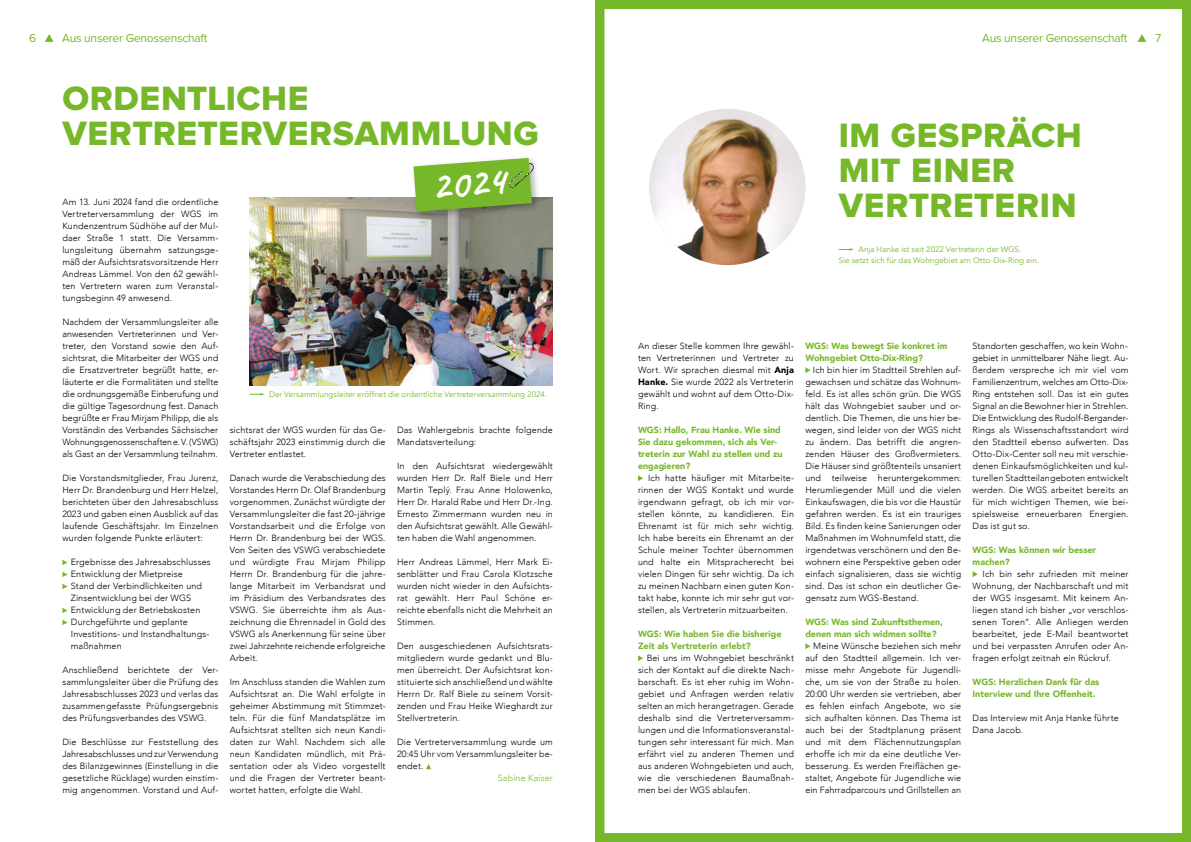
<style>
.page{position:relative;width:1191px;height:842px;background:#fff}
.page>*{position:absolute;margin:0;border:0;box-sizing:border-box;transform-origin:0 0}
.t1{font:700 40px "Caveat";color:#fff}
.t2{font:35px/35px "Proxima Nova Extrabld";letter-spacing:.015em;color:#76b82a}
.t3{font:12px "Proxima Nova";letter-spacing:-.02em;color:#76b82a}
.t4{font:300 9px/12px "Avenir";letter-spacing:.015em;color:#000;text-align:justify}
.t5{font:900 9px/12px "Avenir";color:#76b82a}
.t6{font:300 9px "Avenir";letter-spacing:.015em;color:#76b82a}
.t7{font:8px/11px "Avenir";letter-spacing:.005em;color:#76b82a;text-align:center}
.s1{font-weight:900}
</style>
<div class="page">
<svg style="left:45px;top:34px;width:9px;height:8px"></svg>
<div style="left:595px;top:0;width:596px;height:842px;border:9px solid #76b82a"></div>
<svg style="left:1137px;top:34px;width:9px;height:8px"></svg>
<svg style="left:638px;top:475px;width:5px;height:6px"></svg>
<svg style="left:638px;top:655px;width:5px;height:6px"></svg>
<svg style="left:249px;top:393px;width:16px;height:2px"></svg>
<svg style="left:838px;top:248px;width:16px;height:3px"></svg>
<svg style="left:805px;top:367px;width:5px;height:6px"></svg>
<svg style="left:805px;top:643px;width:5px;height:6px"></svg>
<svg style="left:972px;top:571px;width:5px;height:6px"></svg>
<img style="left:249px;top:198px;width:304px;height:187px">
<svg style="left:62px;top:560px;width:6px;height:5px"></svg>
<svg style="left:62px;top:572px;width:6px;height:5px"></svg>
<svg style="left:62px;top:584px;width:6px;height:5px"></svg>
<svg style="left:62px;top:608px;width:6px;height:5px"></svg>
<svg style="left:62px;top:620px;width:6px;height:5px"></svg>
<svg style="left:426px;top:764px;width:5px;height:5px"></svg>
<img style="left:649px;top:109px;width:156px;height:156px;border-radius:78px">
<div style="left:410px;top:155px;width:131px;height:66px;background:#000;opacity:.3"></div>
<svg style="left:413px;top:158px;width:121px;height:54px;background:#82b645"></svg>
<h3 class="t3" style="left:29px;top:29px;width:9px">6</h3>
<h3 class="t3" style="left:62px;top:29px;width:147px">Aus unserer Genossenschaft</h3>
<h3 class="t3" style="left:982px;top:29px;width:147px">Aus unserer Genossenschaft</h3>
<h3 class="t3" style="left:1155px;top:29px;width:8px">7</h3>
<h2 class="t2" style="left:62px;top:82px;width:478px">ORDENTLICHE<br>VERTRETERVERSAMMLUNG</h2>
<p class="t4" style="left:62px;top:196px;width:157px">Am 13. Juni 2024 fand die ordentliche Vertreterversammlung der WGS im Kundenzentrum Südhöhe auf der Mul&shy;daer Straße 1 statt. Die Versamm&shy;lungsleitung übernahm satzungsge&shy;mäß der Aufsichtsratsvorsitzende Herr Andreas Lämmel. Von den 62 gewähl&shy;ten Vertretern waren zum Veranstal&shy;tungsbeginn 49 anwesend.</p>
<p class="t4" style="left:62px;top:316px;width:157px">Nachdem der Versammlungsleiter alle anwesenden Vertreterinnen und Ver&shy;treter, den Vorstand sowie den Auf&shy;sichtsrat, die Mitarbeiter der WGS und die Ersatzvertreter begrüßt hatte, er&shy;läuterte er die Formalitäten und stellte die ordnungsgemäße Einberufung und die gültige Tagesordnung fest. Danach begrüßte er Frau Mirjam Philipp, die als Vorständin des Verbandes Sächsischer Wohnungsgenossenschaften e. V. (VSWG) als Gast an der Versammlung teilnahm.</p>
<p class="t4" style="left:62px;top:472px;width:157px">Die Vorstandsmitglieder, Frau Jurenz, Herr Dr. Brandenburg und Herr Helzel, berichteten über den Jahresabschluss 2023 und gaben einen Ausblick auf das laufende Geschäftsjahr. Im Einzelnen wurden folgende Punkte erläutert:</p>
<p class="t4" style="left:71px;top:556px;width:141px;text-align:left">Ergebnisse des Jahresabschlusses<br>Entwicklung der Mietpreise<br>Stand der Verbindlichkeiten und<br>Zinsentwicklung bei der WGS<br>Entwicklung der Betriebskosten<br>Durchgeführte und geplante<br>Investitions- und Instandhaltungs&shy;maßnahmen</p>
<p class="t4" style="left:62px;top:664px;width:157px">Anschließend berichtete der Ver&shy;sammlungsleiter über die Prüfung des Jahresabschlusses 2023 und verlas das zusammengefasste Prüfungsergebnis des Prüfungsverbandes des VSWG.</p>
<p class="t4" style="left:62px;top:736px;width:157px">Die Beschlüsse zur Feststellung des Jahresabschlusses und zur Verwendung des Bilanzgewinnes (Einstellung in die gesetzliche Rücklage) wurden einstim&shy;mig angenommen. Vorstand und Auf-</p>
<h1 class="t1" style="left:429px;top:161px;width:75px;rotate:-5deg">2024</h1>
<p class="t7" style="left:269px;top:389px;width:279px">Der Versammlungsleiter eröffnet die ordentliche Vertreterversammlung 2024.</p>
<p class="t4" style="left:230px;top:424px;width:157px">sichtsrat der WGS wurden für das Ge&shy;schäftsjahr 2023 einstimmig durch die Vertreter entlastet.</p>
<p class="t4" style="left:230px;top:472px;width:157px">Danach wurde die Verabschiedung des Vorstandes Herrn Dr. Olaf Brandenburg vorgenommen. Zunächst würdigte der Versammlungsleiter die fast 20-jährige Vorstandsarbeit und die Erfolge von Herrn Dr. Brandenburg bei der WGS.<br>Von Seiten des VSWG verabschiedete und würdigte Frau Mirjam Philipp Herrn Dr. Brandenburg für die jahre&shy;lange Mitarbeit im Verbandsrat und im Präsidium des Verbandsrates des VSWG. Sie überreichte ihm als Aus&shy;zeichnung die Ehrennadel in Gold des VSWG als Anerkennung für seine über zwei Jahrzehnte reichende erfolgreiche Arbeit.</p>
<p class="t4" style="left:230px;top:676px;width:157px">Im Anschluss standen die Wahlen zum Aufsichtsrat an. Die Wahl erfolgte in geheimer Abstimmung mit Stimmzet&shy;teln. Für die fünf Mandatsplätze im Aufsichtsrat stellten sich neun Kandi&shy;daten zur Wahl. Nachdem sich alle neun Kandidaten mündlich, mit Prä&shy;sentation oder als Video vorgestellt und die Fragen der Vertreter beant&shy;wortet hatten, erfolgte die Wahl.</p>
<p class="t4" style="left:397px;top:424px;width:157px">Das Wahlergebnis brachte folgende<br>Mandatsverteilung:</p>
<p class="t4" style="left:397px;top:460px;width:157px">In den Aufsichtsrat wiedergewählt wurden Herr Dr. Ralf Biele und Herr Martin Teplý. Frau Anne Holowenko, Herr Dr. Harald Rabe und Herr Dr.-Ing.<br>Ernesto Zimmermann wurden neu in den Aufsichtsrat gewählt. Alle Gewähl&shy;ten haben die Wahl angenommen.</p>
<p class="t4" style="left:397px;top:556px;width:157px">Herr Andreas Lämmel, Herr Mark Ei&shy;senblätter und Frau Carola Klotzsche wurden nicht wieder in den Aufsichts&shy;rat gewählt. Herr Paul Schöne er&shy;reichte ebenfalls nicht die Mehrheit an Stimmen.</p>
<p class="t4" style="left:397px;top:640px;width:157px">Den ausgeschiedenen Aufsichtsrats&shy;mitgliedern wurde gedankt und Blu&shy;men überreicht. Der Aufsichtsrat kon&shy;stituierte sich anschließend und wählte Herrn Dr. Ralf Biele zu seinem Vorsit&shy;zenden und Frau Heike Wieghardt zur Stellvertreterin.</p>
<p class="t4" style="left:397px;top:736px;width:157px">Die Vertreterversammlung wurde um 20:45 Uhr vom Versammlungsleiter be&shy;endet.</p>
<p class="t6" style="left:498px;top:773px;width:57px">Sabine Kaiser</p>
<h2 class="t2" style="left:838px;top:120px;width:245px">IM GESPRÄCH<br>MIT EINER<br>VERTRETERIN</h2>
<p class="t7" style="left:838px;top:244px;width:202px">Anja Hanke ist seit 2022 Vertreterin der WGS.<br>Sie setzt sich für das Wohngebiet am Otto-Dix-Ring ein.</p>
<p class="t4" style="left:638px;top:340px;width:157px">An dieser Stelle kommen Ihre gewähl&shy;ten Vertreterinnen und Vertreter zu Wort. Wir sprachen diesmal mit <span class="s1">Anja Hanke.</span> Sie wurde 2022 als Vertreterin gewählt und wohnt auf dem Otto-Dix-Ring.</p>
<p class="t5" style="left:638px;top:424px;width:146px">WGS: Hallo, Frau Hanke. Wie sind<br>Sie dazu gekommen, sich als Ver&shy;treterin zur Wahl zu stellen und zu engagieren?</p>
<p class="t4" style="left:638px;top:472px;width:157px;text-indent:10px">Ich hatte häufiger mit Mitarbeite&shy;rinnen der WGS Kontakt und wurde irgendwann gefragt, ob ich mir vor&shy;stellen könnte, zu kandidieren. Ein Ehrenamt ist für mich sehr wichtig.<br>Ich habe bereits ein Ehrenamt an der Schule meiner Tochter übernommen und halte ein Mitspracherecht bei vielen Dingen für sehr wichtig. Da ich zu meinen Nachbarn einen guten Kon&shy;takt habe, konnte ich mir sehr gut vor&shy;stellen, als Vertreterin mitzuarbeiten.</p>
<p class="t5" style="left:638px;top:628px;width:145px">WGS: Wie haben Sie die bisherige<br>Zeit als Vertreterin erlebt?</p>
<p class="t4" style="left:638px;top:652px;width:157px;text-indent:9px">Bei uns im Wohngebiet beschränkt sich der Kontakt auf die direkte Nach&shy;barschaft. Es ist eher ruhig im Wohn&shy;gebiet und Anfragen werden relativ selten an mich herangetragen. Gerade deshalb sind die Vertreterversamm&shy;lungen und die Informationsveranstal&shy;tungen sehr interessant für mich. Man erfährt viel zu anderen Themen und aus anderen Wohngebieten und auch, wie die verschiedenen Baumaßnah&shy;men bei der WGS ablaufen.</p>
<p class="t5" style="left:805px;top:340px;width:144px">WGS: Was bewegt Sie konkret im<br>Wohngebiet Otto-Dix-Ring?</p>
<p class="t4" style="left:805px;top:364px;width:157px;text-indent:8px">Ich bin hier im Stadtteil Strehlen auf&shy;gewachsen und schätze das Wohnum&shy;feld. Es ist alles schön grün. Die WGS hält das Wohngebiet sauber und or&shy;dentlich. Die Themen, die uns hier be&shy;wegen, sind leider von der WGS nicht zu ändern. Das betrifft die angren&shy;zenden Häuser des Großvermieters.<br>Die Häuser sind größtenteils unsaniert und teilweise heruntergekommen:<br>Herumliegender Müll und die vielen Einkaufswagen, die bis vor die Haustür gefahren werden. Es ist ein trauriges Bild. Es finden keine Sanierungen oder Maßnahmen im Wohnumfeld statt, die irgendetwas verschönern und den Be&shy;wohnern eine Perspektive geben oder einfach signalisieren, dass sie wichtig sind. Das ist schon ein deutlicher Ge&shy;gensatz zum WGS-Bestand.</p>
<p class="t5" style="left:805px;top:616px;width:139px">WGS: Was sind Zukunftsthemen, denen man sich widmen sollte?</p>
<p class="t4" style="left:805px;top:640px;width:157px;text-indent:8px">Meine Wünsche beziehen sich mehr auf den Stadtteil allgemein. Ich ver&shy;misse mehr Angebote für Jugendli&shy;che, um sie von der Straße zu holen.<br>20:00 Uhr werden sie vertrieben, aber es fehlen einfach Angebote, wo sie sich aufhalten können. Das Thema ist auch bei der Stadtplanung präsent und mit dem Flächennutzungsplan erhoffe ich mir da eine deutliche Ver&shy;besserung. Es werden Freiflächen ge&shy;staltet, Angebote für Jugendliche wie ein Fahrradparcours und Grillstellen an</p>
<p class="t4" style="left:972px;top:340px;width:157px">Standorten geschaffen, wo kein Wohn&shy;gebiet in unmittelbarer Nähe liegt. Au&shy;ßerdem verspreche ich mir viel vom Familienzentrum, welches am Otto-Dix-Ring entstehen soll. Das ist ein gutes Signal an die Bewohner hier in Strehlen.<br>Die Entwicklung des Rudolf-Bergander-Rings als Wissenschaftsstandort wird den Stadtteil ebenso aufwerten. Das Otto-Dix-Center soll neu mit verschie&shy;denen Einkaufsmöglichkeiten und kul&shy;turellen Stadtteilangeboten entwickelt werden. Die WGS arbeitet bereits an für mich wichtigen Themen, wie bei&shy;spielsweise erneuerbaren Energien.<br>Das ist gut so.</p>
<p class="t5" style="left:972px;top:544px;width:125px">WGS: Was können wir besser machen?</p>
<p class="t4" style="left:972px;top:568px;width:157px;text-indent:10px">Ich bin sehr zufrieden mit meiner Wohnung, der Nachbarschaft und mit der WGS insgesamt. Mit keinem An&shy;liegen stand ich bisher „vor verschlos&shy;senen Toren“. Alle Anliegen werden bearbeitet, jede E-Mail beantwortet und bei verpassten Anrufen oder An&shy;fragen erfolgt zeitnah ein Rückruf.</p>
<p class="t5" style="left:972px;top:676px;width:128px">WGS: Herzlichen Dank für das<br>Interview und Ihre Offenheit.</p>
<p class="t4" style="left:972px;top:712px;width:147px">Das Interview mit Anja Hanke führte<br>Dana Jacob.</p>
</div>
